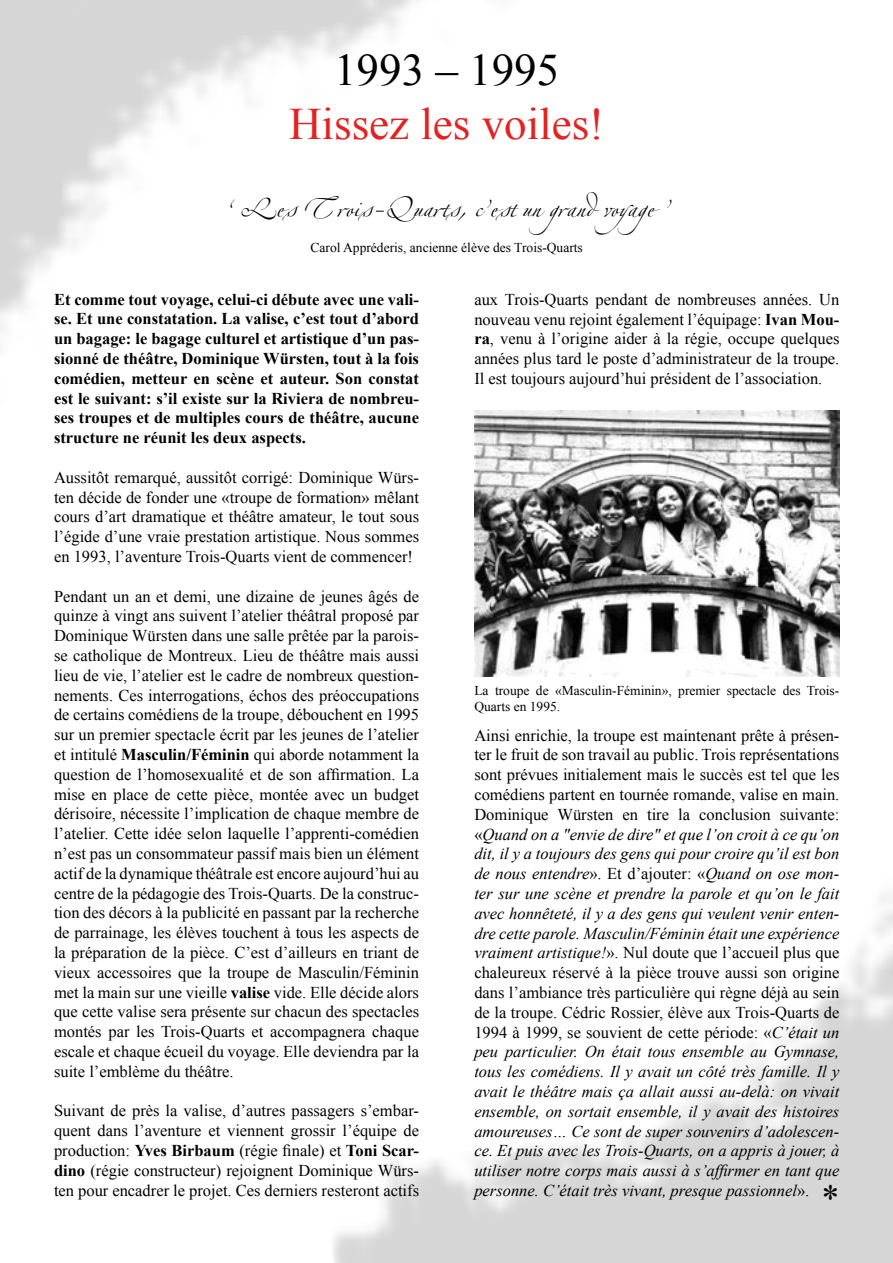
<style>
.page{position:relative;width:893px;height:1263px;background:#fff}
.page>*{position:absolute;margin:0;border:0;box-sizing:border-box;transform-origin:0 0}
.t1{font:45px "Times New Roman";color:#e32322}
.t2{font:45px "Times New Roman";color:#000}
.t3{font:36px "Linotype Zapfino Four";color:#000}
.t4{font:36px "Times New Roman";color:#000}
.t5{font:16.5px/19.8px "Times New Roman";color:#000;text-align:justify}
.t6{font:italic 16.5px/19.8px "Times New Roman";color:#000;text-align:justify}
.t7{font:700 16.5px/19.8px "Times New Roman";color:#000;text-align:justify}
.t8{font:13.5px/16.2px "Times New Roman";color:#000}
.s1{font-weight:700}
.s2{font-style:normal}
</style>
<div class="page">
<img style="left:0;top:0;width:892px;height:1263px">
<img style="left:474px;top:410px;width:365px;height:266px">
<h1 class="t2" style="left:334px;top:54px;width:226px">1993 – 1995</h1>
<h1 class="t1" style="left:289px;top:108px;width:316px">Hissez les voiles!</h1>
<h2 class="t3" style="left:224px;top:183px;width:446px">‘ Les Trois Quarts, c’est un grand voyage ’</h2>
<p class="t8" style="left:310px;top:241px;width:274px">Carol Appréderis, ancienne élève des Trois-Quarts</p>
<p class="t7" style="left:54px;top:291px;width:366px">Et comme tout voyage, celui-ci débute avec une vali&shy;se. Et une constatation. La valise, c’est tout d’abord un bagage: le bagage culturel et artistique d’un pas&shy;sionné de théâtre, Dominique Würsten, tout à la fois comédien, metteur en scène et auteur. Son constat est le suivant: s’il existe sur la Riviera de nombreu&shy;ses troupes et de multiples cours de théâtre, aucune structure ne réunit les deux aspects.</p>
<p class="t5" style="left:54px;top:469px;width:366px">Aussitôt remarqué, aussitôt corrigé: Dominique Würs&shy;ten décide de fonder une «troupe de formation» mêlant cours d’art dramatique et théâtre amateur, le tout sous l’égide d’une vraie prestation artistique. Nous sommes en 1993, l’aventure Trois-Quarts vient de commencer!</p>
<p class="t5" style="left:54px;top:588px;width:366px">Pendant un an et demi, une dizaine de jeunes âgés de quinze à vingt ans suivent l’atelier théâtral proposé par Dominique Würsten dans une salle prêtée par la parois&shy;se catholique de Montreux. Lieu de théâtre mais aussi lieu de vie, l’atelier est le cadre de nombreux question&shy;nements. Ces interrogations, échos des préoccupations de certains comédiens de la troupe, débouchent en 1995 sur un premier spectacle écrit par les jeunes de l’atelier et intitulé <span class="s1">Masculin/Féminin</span> qui aborde notamment la question de l’homosexualité et de son affirmation. La mise en place de cette pièce, montée avec un budget dérisoire, nécessite l’implication de chaque membre de l’atelier. Cette idée selon laquelle l’apprenti-comédien n’est pas un consommateur passif mais bien un élément actif de la dynamique théâtrale est encore aujourd’hui au centre de la pédagogie des Trois-Quarts. De la construc&shy;tion des décors à la publicité en passant par la recherche de parrainage, les élèves touchent à tous les aspects de la préparation de la pièce. C’est d’ailleurs en triant de vieux accessoires que la troupe de Masculin/Féminin met la main sur une vieille <span class="s1">valise</span> vide. Elle décide alors que cette valise sera présente sur chacun des spectacles montés par les Trois-Quarts et accompagnera chaque escale et chaque écueil du voyage. Elle deviendra par la suite l’emblème du théâtre.</p>
<p class="t5" style="left:54px;top:1103px;width:366px">Suivant de près la valise, d’autres passagers s’embar&shy;quent dans l’aventure et viennent grossir l’équipe de production: <span class="s1">Yves Birbaum</span> (régie finale) et <span class="s1">Toni Scar&shy;dino</span> (régie constructeur) rejoignent Dominique Würs&shy;ten pour encadrer le projet. Ces derniers resteront actifs</p>
<p class="t5" style="left:474px;top:291px;width:366px">aux Trois-Quarts pendant de nombreuses années. Un nouveau venu rejoint également l’équipage: <span class="s1">Ivan Mou&shy;ra</span>, venu à l’origine aider à la régie, occupe quelques années plus tard le poste d’administrateur de la troupe.<br>Il est toujours aujourd’hui président de l’association.</p>
<p class="t8" style="left:474px;top:684px;width:366px">La troupe de «Masculin-Féminin», premier spectacle des Trois-<br>Quarts en 1995.</p>
<p class="t6" style="left:474px;top:727px;width:366px"><span class="s2">Ainsi enrichie, la troupe est maintenant prête à présen&shy;ter le fruit de son travail au public. Trois représentations sont prévues initialement mais le succès est tel que les comédiens partent en tournée romande, valise en main.<br>Dominique Würsten en tire la conclusion suivante: «</span>Quand on a "envie de dire" et que l’on croit à ce qu’on dit, il y a toujours des gens qui pour croire qu’il est bon de nous entendre<span class="s2">». Et d’ajouter: «</span>Quand on ose mon&shy;ter sur une scène et prendre la parole et qu’on le fait avec honnêteté, il y a des gens qui veulent venir enten&shy;dre cette parole. Masculin/Féminin était une expérience vraiment artistique!<span class="s2">». Nul doute que l’accueil plus que chaleureux réservé à la pièce trouve aussi son origine dans l’ambiance très particulière qui règne déjà au sein de la troupe. Cédric Rossier, élève aux Trois-Quarts de 1994 à 1999, se souvient de cette période: «</span>C’était un peu particulier. On était tous ensemble au Gymnase, tous les comédiens. Il y avait un côté très famille. Il y avait le théâtre mais ça allait aussi au-delà: on vivait ensemble, on sortait ensemble, il y avait des histoires amoureuses… Ce sont de super souvenirs d’adolescen&shy;ce. Et puis avec les Trois-Quarts, on a appris à jouer, à utiliser notre corps mais aussi à s’affirmer en tant que personne. C’était très vivant, presque passionnel<span class="s2">».</span></p>
<h2 class="t4" style="left:821px;top:1185px;width:19px">*</h2>
</div>
